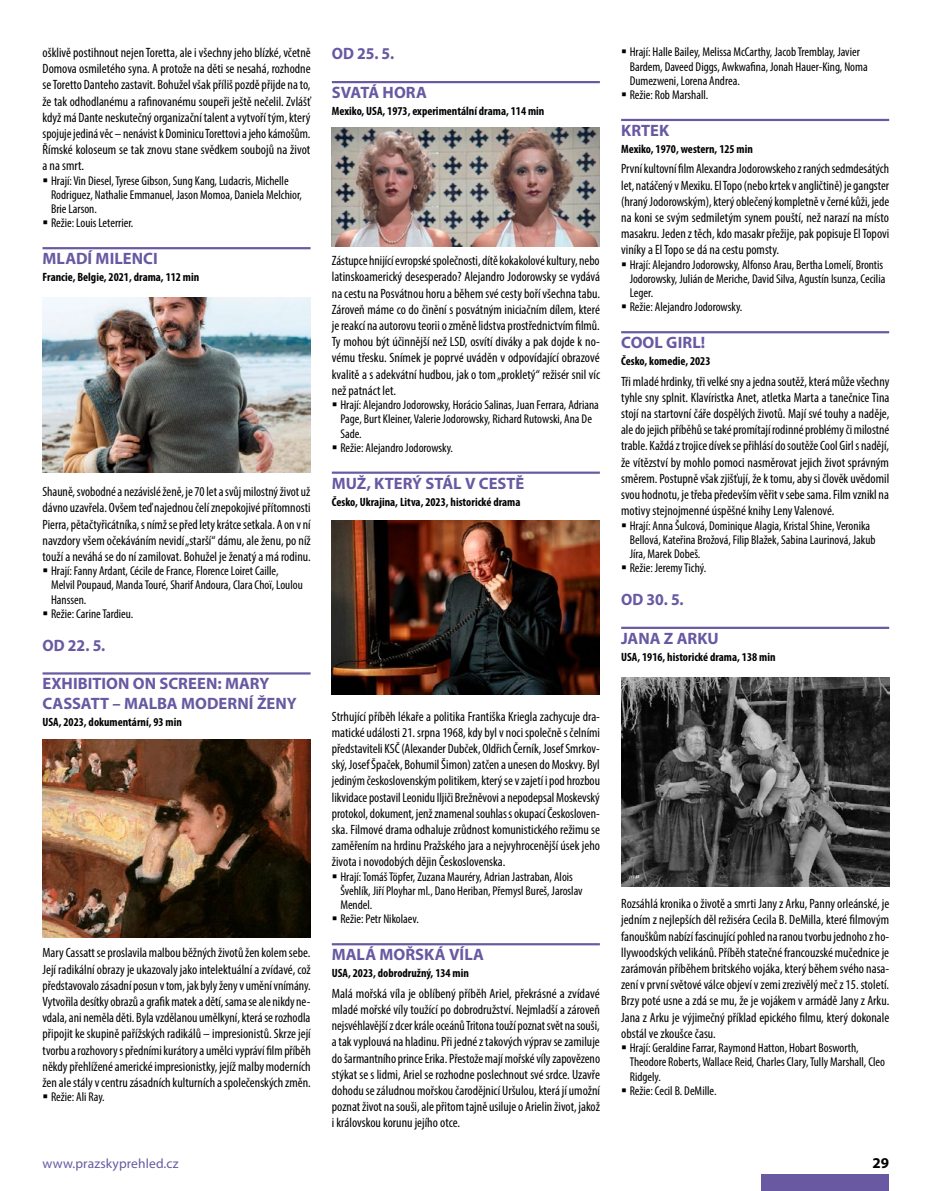
<style>
.page{position:relative;width:936px;height:1191px;background:#fff}
.page>*{position:absolute;margin:0;border:0;box-sizing:border-box;transform-origin:0 0}
.Premiery{font:700 16.5px/19.8px "Myriad Pro";letter-spacing:.005em;color:#6859a2}
.Akce___misto_2{font:700 16.5px "Myriad Pro";color:#6859a2;scale:.95 1}
.t1{font:700 15px "Myriad Pro";color:#000}
.Text{font:condensed 13.5px/16.2px "Myriad Pro";color:#000;text-align:justify}
.t2{font:13.5px "Myriad Pro";letter-spacing:.01em;color:#6859a2}
.t3{font:condensed 12.75px/14.2px "Myriad Pro";color:#000}
.Adresa_2017{font:700 condensed 12px "Myriad Pro";color:#000}
</style>
<div class="page">
<div style="left:761px;top:1174px;width:128px;height:17px;background:#6859a2"></div>
<hr style="left:621px;top:119px;width:268px;height:2px;background:#6859a2">
<hr style="left:621px;top:331px;width:268px;height:2px;background:#6859a2">
<hr style="left:621px;top:627px;width:268px;height:2px;background:#6859a2">
<hr style="left:332px;top:81px;width:268px;height:2px;background:#6859a2">
<hr style="left:332px;top:471px;width:268px;height:3px;background:#6859a2">
<hr style="left:332px;top:943px;width:268px;height:2px;background:#6859a2">
<hr style="left:43px;top:247px;width:267px;height:2px;background:#6859a2">
<hr style="left:43px;top:672px;width:267px;height:2px;background:#6859a2">
<img style="left:43px;top:297px;width:267px;height:175px">
<img style="left:43px;top:740px;width:267px;height:197px">
<img style="left:332px;top:520px;width:268px;height:174px">
<img style="left:332px;top:128px;width:268px;height:118px">
<img style="left:621px;top:677px;width:268px;height:209px">
<p class="Text" style="left:43px;top:44px;width:270px">ošklivě postihnout nejen Toretta, ale i všechny jeho blízké, včetně Domova osmiletého syna. A protože na děti se nesahá, rozhodne se Toretto Danteho zastavit. Bohužel však příliš pozdě přijde na to, že tak odhodlanému a rafinovanému soupeři ještě nečelil. Zvlášť když má Dante neskutečný organizační talent a vytvoří tým, který spojuje jediná věc – nenávist k Dominicu Torettovi a jeho kámošům.<br>Římské koloseum se tak znovu stane svědkem soubojů na život a na smrt.</p>
<p class="t3" style="left:51px;top:173px;width:252px">Hrají: Vin Diesel, Tyrese Gibson, Sung Kang, Ludacris, Michelle<br>Rodriguez, Nathalie Emmanuel, Jason Momoa, Daniela Melchior,<br>Brie Larson.</p>
<p class="t3" style="left:51px;top:216px;width:84px">Režie: Louis Leterrier.</p>
<p class="Premiery" style="left:43px;top:248px;width:117px">MLADÍ MILENCI</p>
<p class="Adresa_2017" style="left:43px;top:270px;width:158px">Francie, Belgie, 2021, drama, 112 min</p>
<p class="Text" style="left:43px;top:483px;width:270px">Shauně, svobodné a nezávislé ženě, je 70 let a svůj milostný život už dávno uzavřela. Ovšem teď najednou čelí znepokojivé přítomnosti Pierra, pětačtyřicátníka, s nímž se před lety krátce setkala. A on v ní navzdory všem očekáváním nevidí „starší“ dámu, ale ženu, po níž touží a neváhá se do ní zamilovat. Bohužel je ženatý a má rodinu.</p>
<p class="t3" style="left:51px;top:563px;width:253px">Hrají: Fanny Ardant, Cécile de France, Florence Loiret Caille,<br>Melvil Poupaud, Manda Touré, Sharif Andoura, Clara Choï, Loulou<br>Hanssen.</p>
<p class="t3" style="left:51px;top:606px;width:84px">Režie: Carine Tardieu.</p>
<p class="Akce___misto_2" style="left:43px;top:634px;width:68px">OD 22. 5.</p>
<p class="Premiery" style="left:43px;top:673px;width:256px">EXHIBITION ON SCREEN: MARY<br>CASSATT – MALBA MODERNÍ ŽENY</p>
<p class="Adresa_2017" style="left:43px;top:714px;width:141px">USA, 2023, dokumentární, 93 min</p>
<p class="Text" style="left:43px;top:944px;width:270px">Mary Cassatt se proslavila malbou běžných životů žen kolem sebe.<br>Její radikální obrazy je ukazovaly jako intelektuální a zvídavé, což představovalo zásadní posun v tom, jak byly ženy v umění vnímány.<br>Vytvořila desítky obrazů a grafik matek a dětí, sama se ale nikdy ne&shy;vdala, ani neměla děti. Byla vzdělanou umělkyní, která se rozhodla připojit ke skupině pařížských radikálů – impresionistů. Skrze její tvorbu a rozhovory s předními kurátory a umělci vypráví film příběh někdy přehlížené americké impresionistky, jejíž malby moderních žen ale stály v centru zásadních kulturních a společenských změn.</p>
<p class="t3" style="left:51px;top:1089px;width:55px">Režie: Ali Ray.</p>
<p class="Akce___misto_2" style="left:332px;top:43px;width:67px">OD 25. 5.</p>
<p class="Premiery" style="left:332px;top:82px;width:97px">SVATÁ HORA</p>
<p class="Adresa_2017" style="left:332px;top:104px;width:214px">Mexiko, USA, 1973, experimentální drama, 114 min</p>
<p class="Text" style="left:332px;top:252px;width:270px">Zástupce hnijící evropské společnosti, dítě kokakolové kultury, nebo latinskoamerický desesperado? Alejandro Jodorowsky se vydává na cestu na Posvátnou horu a během své cesty boří všechna tabu.<br>Zároveň máme co do činění s posvátným iniciačním dílem, které je reakcí na autorovu teorii o změně lidstva prostřednictvím filmů.<br>Ty mohou být účinnější než LSD, osvítí diváky a pak dojde k no&shy;vému třesku. Snímek je poprvé uváděn v odpovídající obrazové kvalitě a s adekvátní hudbou, jak o tom „prokletý“ režisér snil víc než patnáct let.</p>
<p class="t3" style="left:340px;top:397px;width:260px">Hrají: Alejandro Jodorowsky, Horácio Salinas, Juan Ferrara, Adriana<br>Page, Burt Kleiner, Valerie Jodorowsky, Richard Rutowski, Ana De<br>Sade.</p>
<p class="t3" style="left:340px;top:440px;width:114px">Režie: Alejandro Jodorowsky.</p>
<p class="Premiery" style="left:332px;top:472px;width:194px">MUŽ, KTERÝ STÁL V CESTĚ</p>
<p class="Adresa_2017" style="left:332px;top:494px;width:190px">Česko, Ukrajina, Litva, 2023, historické drama</p>
<p class="Text" style="left:332px;top:708px;width:270px">Strhující příběh lékaře a politika Františka Kriegla zachycuje dra&shy;matické události 21. srpna 1968, kdy byl v noci společně s čelními představiteli KSČ (Alexander Dubček, Oldřich Černík, Josef Smrkov&shy;ský, Josef Špaček, Bohumil Šimon) zatčen a unesen do Moskvy. Byl jediným československým politikem, který se v zajetí i pod hrozbou likvidace postavil Leonidu Iljiči Brežněvovi a nepodepsal Moskevský protokol, dokument, jenž znamenal souhlas s okupací Českosloven&shy;ska. Filmové drama odhaluje zrůdnost komunistického režimu se zaměřením na hrdinu Pražského jara a nejvyhrocenější úsek jeho života i novodobých dějin Československa.</p>
<p class="t3" style="left:340px;top:869px;width:244px">Hrají: Tomáš Töpfer, Zuzana Mauréry, Adrian Jastraban, Alois<br>Švehlík, Jiří Ployhar ml., Dano Heriban, Přemysl Bureš, Jaroslav<br>Mendel.</p>
<p class="t3" style="left:340px;top:912px;width:80px">Režie: Petr Nikolaev.</p>
<p class="Premiery" style="left:332px;top:944px;width:153px">MALÁ MOŘSKÁ VÍLA</p>
<p class="Adresa_2017" style="left:332px;top:965px;width:139px">USA, 2023, dobrodružný, 134 min</p>
<p class="Text" style="left:332px;top:985px;width:270px">Malá mořská víla je oblíbený příběh Ariel, překrásné a zvídavé mladé mořské víly toužící po dobrodružství. Nejmladší a zároveň nejsvéhlavější z dcer krále oceánů Tritona touží poznat svět na souši, a tak vyplouvá na hladinu. Při jedné z takových výprav se zamiluje do šarmantního prince Erika. Přestože mají mořské víly zapovězeno stýkat se s lidmi, Ariel se rozhodne poslechnout své srdce. Uzavře dohodu se záludnou mořskou čarodějnicí Uršulou, která jí umožní poznat život na souši, ale přitom tajně usiluje o Arielin život, jakož i královskou korunu jejího otce.</p>
<p class="t3" style="left:629px;top:45px;width:239px">Hrají: Halle Bailey, Melissa McCarthy, Jacob Tremblay, Javier<br>Bardem, Daveed Diggs, Awkwafina, Jonah Hauer-King, Noma<br>Dumezweni, Lorena Andrea.</p>
<p class="t3" style="left:629px;top:88px;width:80px">Režie: Rob Marshall.</p>
<p class="Premiery" style="left:621px;top:120px;width:50px">KRTEK</p>
<p class="Adresa_2017" style="left:621px;top:141px;width:133px">Mexiko, 1970, western, 125 min</p>
<p class="Text" style="left:621px;top:161px;width:270px">První kultovní film Alexandra Jodorowskeho z raných sedmdesátých let, natáčený v Mexiku. El Topo (nebo krtek v angličtině) je gangster (hraný Jodorowským), který oblečený kompletně v černé kůži, jede na koni se svým sedmiletým synem pouští, než narazí na místo masakru. Jeden z těch, kdo masakr přežije, pak popisuje El Topovi viníky a El Topo se dá na cestu pomsty.</p>
<p class="t3" style="left:629px;top:257px;width:257px">Hrají: Alejandro Jodorowsky, Alfonso Arau, Bertha Lomelí, Brontis<br>Jodorowsky, Julián de Meriche, David Silva, Agustín Isunza, Cecilia<br>Leger.</p>
<p class="t3" style="left:629px;top:300px;width:114px">Režie: Alejandro Jodorowsky.</p>
<p class="Premiery" style="left:621px;top:332px;width:86px">COOL GIRL!</p>
<p class="Adresa_2017" style="left:621px;top:354px;width:91px">Česko, komedie, 2023</p>
<p class="Text" style="left:621px;top:373px;width:270px">Tři mladé hrdinky, tři velké sny a jedna soutěž, která může všechny tyhle sny splnit. Klavíristka Anet, atletka Marta a tanečnice Tina stojí na startovní čáře dospělých životů. Mají své touhy a naděje, ale do jejich příběhů se také promítají rodinné problémy či milostné trable. Každá z trojice dívek se přihlásí do soutěže Cool Girl s nadějí, že vítězství by mohlo pomoci nasměrovat jejich život správným směrem. Postupně však zjišťují, že k tomu, aby si člověk uvědomil svou hodnotu, je třeba především věřit v sebe sama. Film vznikl na motivy stejnojmenné úspěšné knihy Leny Valenové.</p>
<p class="t3" style="left:629px;top:518px;width:247px">Hrají: Anna Šulcová, Dominique Alagia, Kristal Shine, Veronika<br>Bellová, Kateřina Brožová, Filip Blažek, Sabina Laurinová, Jakub<br>Jíra, Marek Dobeš.</p>
<p class="t3" style="left:629px;top:561px;width:78px">Režie: Jeremy Tichý.</p>
<p class="Akce___misto_2" style="left:621px;top:588px;width:67px">OD 30. 5.</p>
<p class="Premiery" style="left:621px;top:628px;width:99px">JANA Z ARKU</p>
<p class="Adresa_2017" style="left:621px;top:649px;width:156px">USA, 1916, historické drama, 138 min</p>
<p class="Text" style="left:621px;top:895px;width:270px">Rozsáhlá kronika o životě a smrti Jany z Arku, Panny orleánské, je jedním z nejlepších děl režiséra Cecila B. DeMilla, které filmovým fanouškům nabízí fascinující pohled na ranou tvorbu jednoho z ho&shy;llywoodských velikánů. Příběh statečné francouzské mučednice je zarámován příběhem britského vojáka, který během svého nasa&shy;zení v první světové válce objeví v zemi zrezivělý meč z 15. století.<br>Brzy poté usne a zdá se mu, že je vojákem v armádě Jany z Arku.<br>Jana z Arku je výjimečný příklad epického filmu, který dokonale obstál ve zkoušce času.</p>
<p class="t3" style="left:629px;top:1040px;width:257px">Hrají: Geraldine Farrar, Raymond Hatton, Hobart Bosworth,<br>Theodore Roberts, Wallace Reid, Charles Clary, Tully Marshall, Cleo<br>Ridgely.</p>
<p class="t3" style="left:629px;top:1083px;width:88px">Režie: Cecil B. DeMille.</p>
<p class="t2" style="left:43px;top:1155px;width:137px">www.prazskyprehled.cz</p>
<p class="t1" style="left:872px;top:1153px;width:18px">29</p>
</div>
